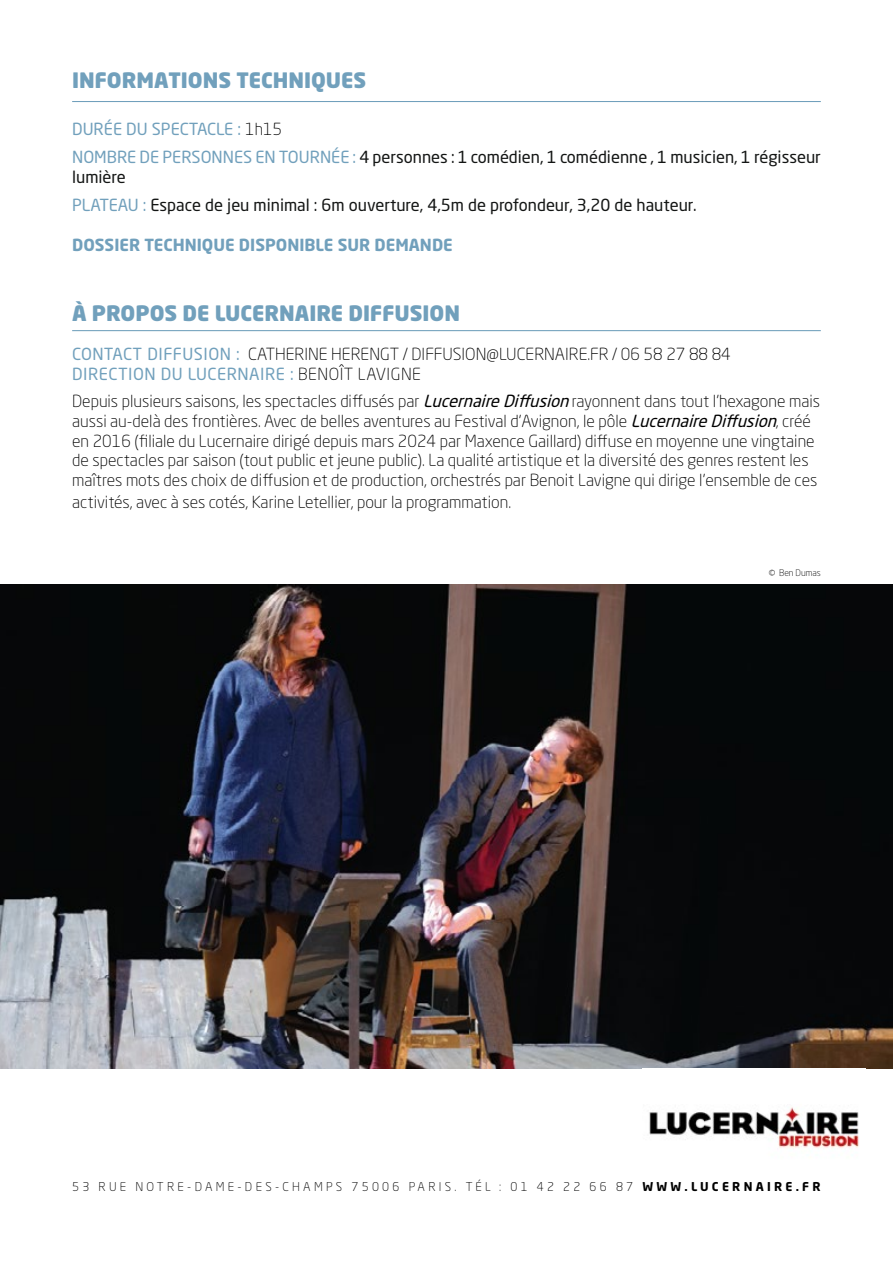
<style>
.page{position:relative;width:893px;height:1263px;background:#fff}
.page>*{position:absolute;margin:0;border:0;box-sizing:border-box;transform-origin:0 0}
.t1{font:900 21px "Neo Sans Std";color:#71a0bc}
.t2{font:300 16.5px/19.8px "Neo Sans Std";color:#000}
.t3{font:16.5px/28.3px "Neo Sans W1 G";color:#131514}
.t4{font:16.5px "Neo Sans Std";color:#131514}
.t5{font:700 16.5px "Neo Sans Std";color:#71a0bc}
.t6{font:16.5px "Neo Sans W1 G";letter-spacing:.03em;color:#71a0bc}
.t7{font:300 12px "Neo Sans Std";letter-spacing:.275em;color:#000}
.t8{font:300 9px "Neo Sans Std";color:#000}
.s1{color:#71a0bc}
.s2{font-family:"Neo Sans Std";font-weight:300;color:#000}
.s3{font-family:"Neo Sans W1 G";color:#71a0bc}
.s4{font-family:"Neo Sans W1 G"}
.s5{font-family:"Neo Sans W1 G";font-weight:400;color:#71a0bc}
.s6{font-weight:400;font-style:italic}
.s7{font-family:"Neo Sans W1 G";font-weight:700}
</style>
<div class="page">
<hr style="left:72px;top:101px;width:749px;height:1px;background:#71a0bc">
<hr style="left:72px;top:330px;width:749px;height:1px;background:#71a0bc">
<img style="left:0;top:584px;width:893px;height:485px">
<img style="left:649px;top:1107px;width:210px;height:42px">
<p class="t1" style="left:72px;top:67px;width:296px">INFORMATIONS TECHNIQUES</p>
<p class="t3" style="left:72px;top:114px;width:750px"><span class="s1">DURÉE DU SPECTACLE :</span> <span class="s2">1h15<br></span><span class="s1">NOMBRE DE PERSONNES EN TOURNÉE :</span> 4 personnes : 1 comédien, 1 comédienne , 1 musicien, 1 régisseur</p>
<p class="t3" style="left:72px;top:162px;width:55px">lumière</p>
<p class="t4" style="left:72px;top:195px;width:626px"><span class="s3">PLATEAU :</span> <span class="s4">E</span>space de jeu minimal : 6m ouverture, 4,5m de profondeur, 3,20 de hauteur.</p>
<p class="t5" style="left:72px;top:234px;width:382px">DOSSIER TECHNIQUE DISPONIBLE SUR DEMANDE</p>
<p class="t1" style="left:72px;top:299px;width:389px">À PROPOS DE LUCERNAIRE DIFFUSION</p>
<p class="t2" style="left:72px;top:344px;width:660px"><span class="s5">CONTACT DIFFUSION :</span> CATHERINE HERENGT / DIFFUSION@LUCERNAIRE.FR / 06 58 27 88 84</p>
<p class="t6" style="left:72px;top:364px;width:350px">DIRECTION DU LUCERNAIRE : <span class="s2">BENOÎT LAVIGNE</span></p>
<p class="t2" style="left:72px;top:391px;width:749px">Depuis plusieurs saisons, les spectacles diffusés par <span class="s6">LucernaireDiffusion</span>rayonnent dans tout l’hexagone mais aussi au-delà des frontières. Avec de belles aventures au Festival d’Avignon, le pôle <span class="s6">LucernaireDiffusion</span>, créé en 2016 (filiale du Lucernaire dirigé depuis mars 2024 par Maxence Gaillard) diffuse en moyenne une vingtaine de spectacles par saison (tout public et jeune public). La qualité artistique et la diversité des genres restent les maîtres mots des choix de diffusion et de production, orchestrés par Benoit Lavigne qui dirige l’ensemble de ces</p>
<p class="t2" style="left:72px;top:492px;width:441px">activités, avec à ses cotés, Karine Letellier, pour la programmation.</p>
<p class="t8" style="left:769px;top:567px;width:54px">© Ben Dumas</p>
<p class="t7" style="left:72px;top:1179px;width:750px">53 RUE NOTRE-DAME-DES-CHAMPS 75006 PARIS. TÉL : 01 42 22 66 87 <span class="s7">WWW.LUCERNAIRE.FR</span></p>
</div>
